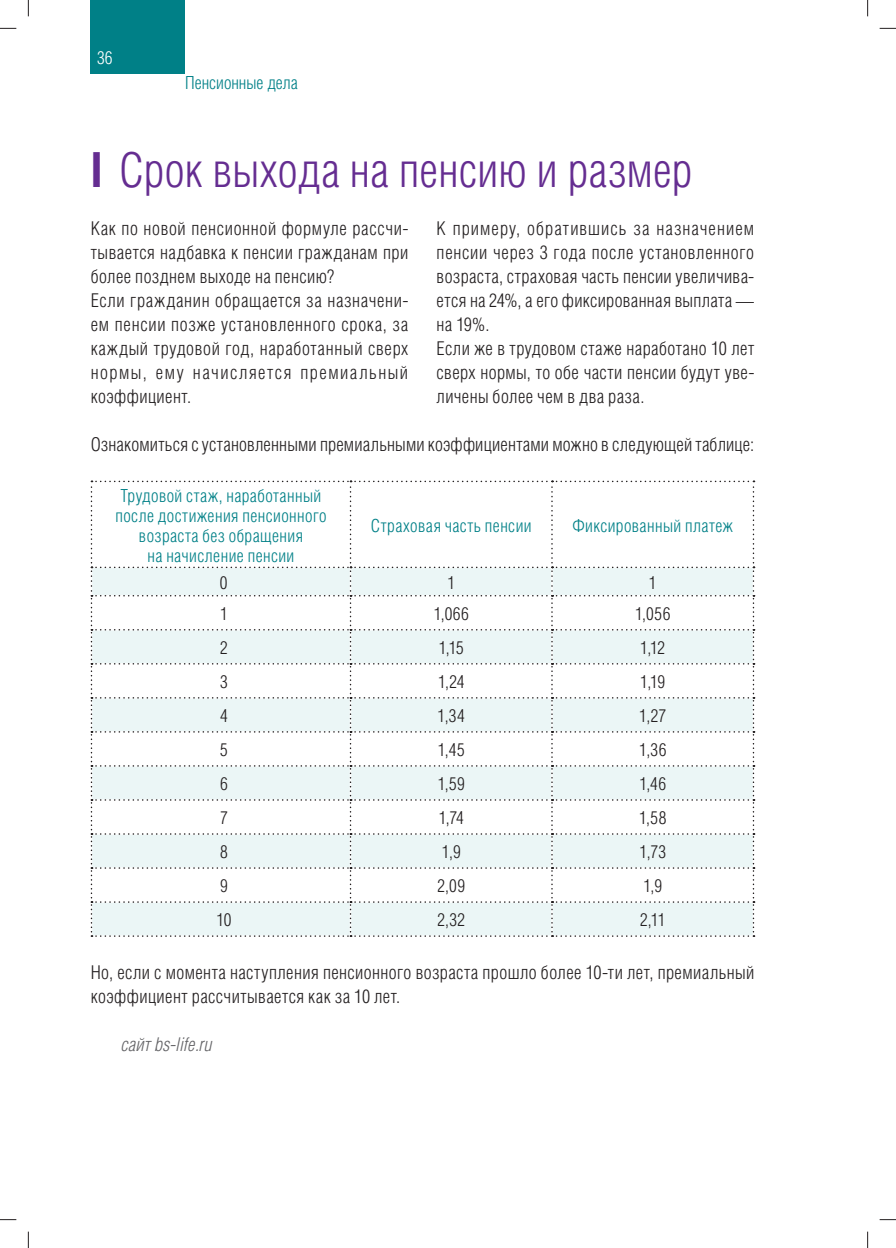
<style>
.page{position:relative;width:896px;height:1248px;background:#fff}
.page>*{position:absolute;margin:0;border:0;box-sizing:border-box;transform-origin:0 0}
.t1{font:300 48px "Helios Cond";letter-spacing:.005em;color:#652d91}
.t2{font:300 19px/24px "Helios Cond";letter-spacing:.025em;color:#231f20}
.t3{font:italic 300 19px "Helios Cond";color:#636366}
.t4{font:300 18px/20px "Helios Cond";letter-spacing:.025em;color:#008087;text-align:center}
.t5{font:300 18px "Helios Cond";letter-spacing:.025em;color:#231f20}
.t6{font:300 18px "Helios Cond";color:#008087}
.t7{font:300 18px "Helios Cond";color:#fff}
.s1{font-weight:900}
</style>
<div class="page">
<div style="left:91px;top:0;width:94px;height:74px;background:#008087"></div>
<svg style="left:91px;top:480px;width:663px;height:456px"></svg>
<svg style="left:0;top:28px;width:16px;height:1px"></svg>
<svg style="left:879px;top:28px;width:17px;height:1px"></svg>
<svg style="left:0;top:1219px;width:16px;height:1px"></svg>
<svg style="left:879px;top:1219px;width:17px;height:1px"></svg>
<svg style="left:28px;top:0;width:1px;height:16px"></svg>
<svg style="left:28px;top:1231px;width:1px;height:16px"></svg>
<svg style="left:867px;top:0;width:1px;height:16px"></svg>
<svg style="left:867px;top:1231px;width:1px;height:16px"></svg>
<p class="t7" style="left:97px;top:51px;width:17px">36</p>
<p class="t6" style="left:185px;top:76px;width:114px">Пенсионные дела</p>
<h1 class="t1" style="left:91px;top:153px;width:603px"><span class="s1">|</span> Срок выхода на пенсию и размер</h1>
<p class="t2" style="left:91px;top:218px;width:319px">Как по новой пенсионной формуле рассчи&shy;тывается надбавка к пенсии гражданам при более позднем выходе на пенсию?<br>Если гражданин обращается за назначени&shy;ем пенсии позже установленного срока, за каждый трудовой год, наработанный сверх нормы, ему начисляется премиальный коэффициент.</p>
<p class="t2" style="left:437px;top:218px;width:319px">К примеру, обратившись за назначением пенсии через 3 года после установленного возраста, страховая часть пенсии увеличива&shy;ется на 24%, а его фиксированная выплата — на 19%.<br>Если же в трудовом стаже наработано 10 лет сверх нормы, то обе части пенсии будут уве&shy;личены более чем в два раза.</p>
<p class="t2" style="left:91px;top:434px;width:665px">Ознакомиться с установленными премиальными коэффициентами можно в следующей таблице:</p>
<p class="t4" style="left:115px;top:487px;width:213px">Трудовой стаж, наработанный после достижения пенсионного возраста без обращения<br>на начисление пенсии</p>
<p class="t4" style="left:371px;top:517px;width:162px">Страховая часть пенсии</p>
<p class="t4" style="left:572px;top:517px;width:162px">Фиксированный платеж</p>
<p class="t5" style="left:220px;top:576px;width:9px">0</p>
<p class="t5" style="left:447px;top:576px;width:9px">1</p>
<p class="t5" style="left:649px;top:576px;width:9px">1</p>
<p class="t5" style="left:220px;top:607px;width:9px">1</p>
<p class="t5" style="left:434px;top:607px;width:37px">1,066</p>
<p class="t5" style="left:635px;top:607px;width:37px">1,056</p>
<p class="t5" style="left:220px;top:641px;width:9px">2</p>
<p class="t5" style="left:439px;top:641px;width:26px">1,15</p>
<p class="t5" style="left:640px;top:641px;width:26px">1,12</p>
<p class="t5" style="left:220px;top:675px;width:9px">3</p>
<p class="t5" style="left:438px;top:675px;width:28px">1,24</p>
<p class="t5" style="left:640px;top:675px;width:26px">1,19</p>
<p class="t5" style="left:220px;top:709px;width:9px">4</p>
<p class="t5" style="left:438px;top:709px;width:29px">1,34</p>
<p class="t5" style="left:639px;top:709px;width:28px">1,27</p>
<p class="t5" style="left:220px;top:743px;width:9px">5</p>
<p class="t5" style="left:438px;top:743px;width:28px">1,45</p>
<p class="t5" style="left:639px;top:743px;width:29px">1,36</p>
<p class="t5" style="left:220px;top:777px;width:9px">6</p>
<p class="t5" style="left:438px;top:777px;width:29px">1,59</p>
<p class="t5" style="left:639px;top:777px;width:28px">1,46</p>
<p class="t5" style="left:220px;top:811px;width:9px">7</p>
<p class="t5" style="left:439px;top:811px;width:27px">1,74</p>
<p class="t5" style="left:639px;top:811px;width:29px">1,58</p>
<p class="t5" style="left:220px;top:845px;width:9px">8</p>
<p class="t5" style="left:442px;top:845px;width:20px">1,9</p>
<p class="t5" style="left:639px;top:845px;width:28px">1,73</p>
<p class="t5" style="left:220px;top:879px;width:9px">9</p>
<p class="t5" style="left:437px;top:879px;width:29px">2,09</p>
<p class="t5" style="left:643px;top:879px;width:20px">1,9</p>
<p class="t5" style="left:216px;top:913px;width:17px">10</p>
<p class="t5" style="left:437px;top:913px;width:29px">2,32</p>
<p class="t5" style="left:640px;top:913px;width:27px">2,11</p>
<p class="t2" style="left:91px;top:962px;width:665px">Но, если с момента наступления пенсионного возраста прошло более 10-ти лет, премиальный коэффициент рассчитывается как за 10 лет.</p>
<p class="t3" style="left:121px;top:1037px;width:93px">сайт bs-life.ru</p>
</div>
